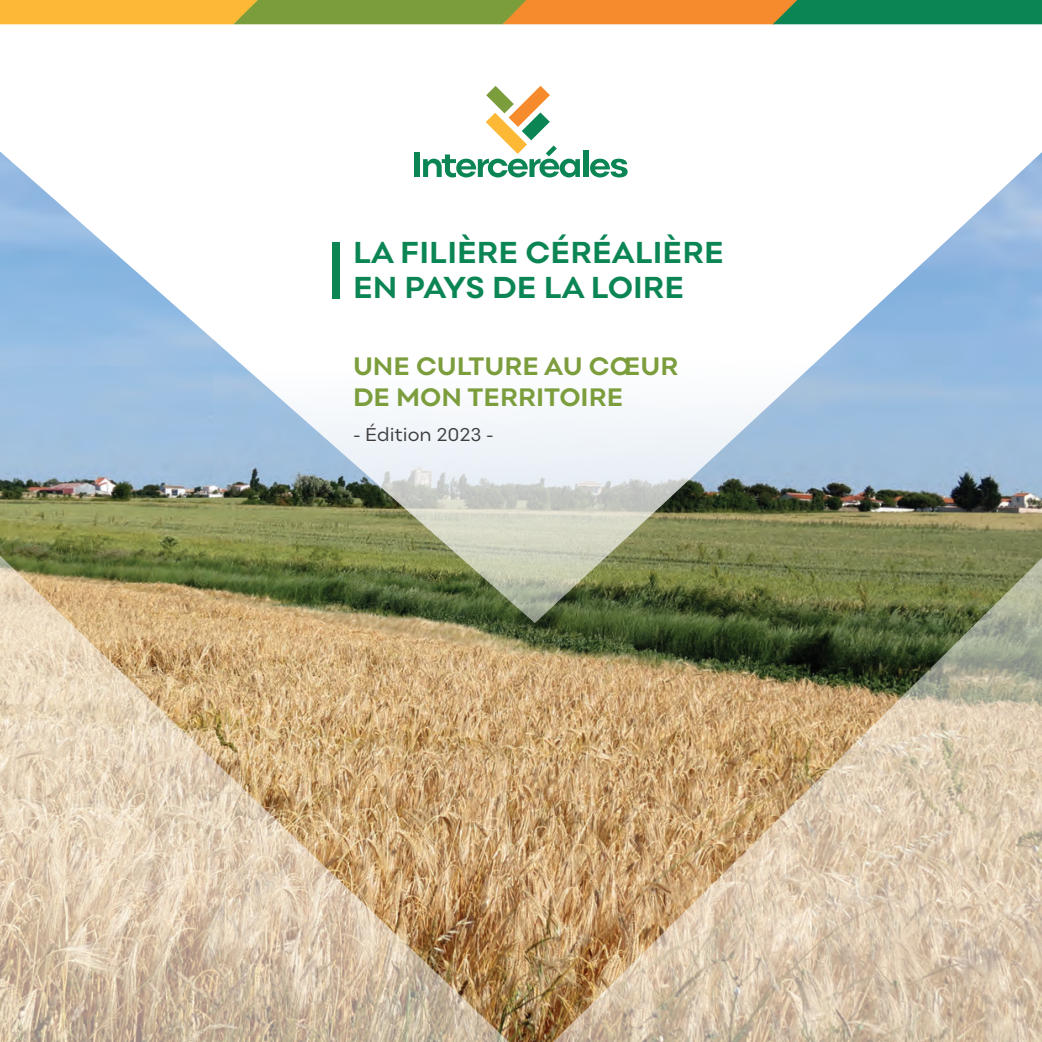
<style>
.page{position:relative;width:1042px;height:1042px;background:#fff}
.page>*{position:absolute;margin:0;border:0;box-sizing:border-box;transform-origin:0 0}
.t1{font:700 31.5px/35px "Point";color:#0b8554}
.t2{font:700 26.25px/31.5px "Point";color:#7c9d3c}
.t3{font:19.25px "Point";color:#3e3e3f}
</style>
<div class="page">
<div style="left:583px;top:151px;width:5px;height:26px;background:#0b8554"></div>
<svg style="left:485px;top:86px;width:72px;height:66px"></svg>
<svg style="left:0;top:0;width:1042px;height:24px;background:#9e993c"></svg>
<img style="left:0;top:842px;width:299px;height:200px">
<img style="left:0;top:151px;width:540px;height:691px">
<img style="left:299px;top:152px;width:743px;height:890px">
<div style="left:332px;top:242px;width:8px;height:56px;background:#0b8554"></div>
<p class="t1" style="left:353px;top:235px;width:372px">LA FILIÈRE CÉRÉALIÈRE<br>EN PAYS DE LA LOIRE</p>
<p class="t2" style="left:353px;top:350px;width:327px">UNE CULTURE AU CŒUR<br>DE MON TERRITOIRE</p>
<p class="t3" style="left:353px;top:423px;width:142px">- Édition 2023 -</p>
</div>
